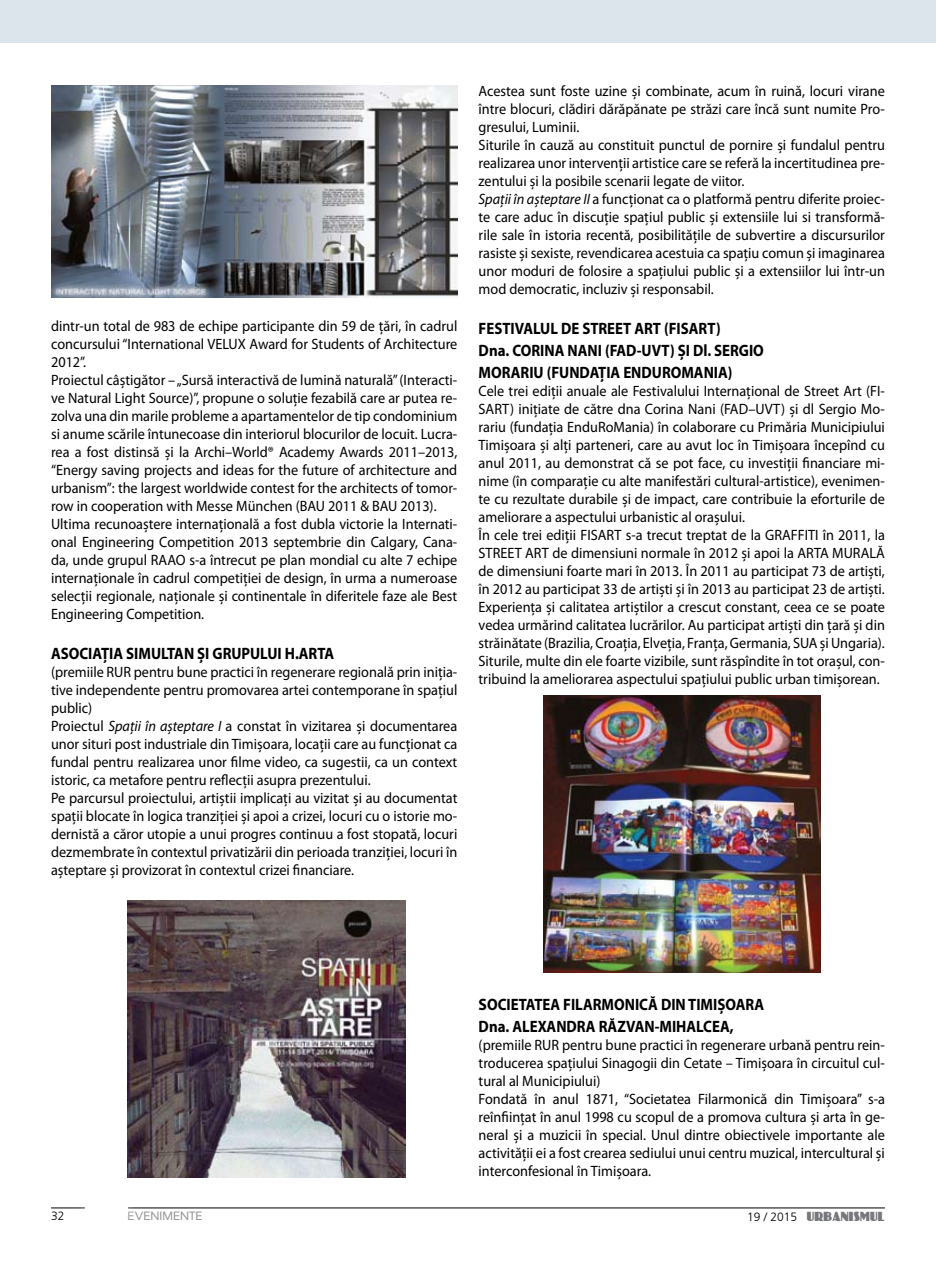
<style>
.page{position:relative;width:936px;height:1263px;background:#fff}
.page>*{position:absolute;margin:0;border:0;box-sizing:border-box;transform-origin:0 0}
.t1{font:700 16.5px/21.8px "Myriad Pro";color:#000;scale:.9 1}
.t2{font:700 16.5px/21.8px "Myriad Pro";color:#000;scale:.95 1}
.t3{font:15px/18px "Myriad Pro";color:#000;scale:.95 1}
.t4{font:12px "Coliss MB Normal";color:#77787b;scale:.85 1}
.t5{font:12px "Sansation MB";color:#939598}
.t6{font:300 12px "Frutiger LT Com";color:#000}
.s1{font-style:italic}
.s2{font-family:"Frutiger LT Com";font-weight:300;color:#000}
</style>
<div class="page">
<hr style="left:51px;top:1208px;width:833px;height:1px;background:#000">
<div style="left:75px;top:1196px;width:69px;height:35px;background:#fff"></div>
<img style="left:51px;top:85px;width:406px;height:213px">
<img style="left:128px;top:900px;width:277px;height:278px">
<img style="left:543px;top:695px;width:277px;height:277px">
<div style="left:0;top:0;width:935px;height:43px;background:#dce4ec"></div>
<p class="t3" style="left:51px;top:317px;width:429px">dintr-un total de 983 de echipe participante din 59 de țări, în cadrul concursului “I nternational VELUX</p>
<p class="t3" style="left:249px;top:335px;width:220px">Award for Students of Architecture</p>
<p class="t3" style="left:51px;top:353px;width:429px">2012”.<br>Proiectul câștigător – „Sursă interactivă de lumină naturală” (I nteracti&shy;ve Natural Light Source)”, propune o soluție fezabilă care ar putea re&shy;zolva una din marile probleme a apartamentelor de tip condominium si anume scările întunecoase din interiorul blocurilor de locuit. Lucra&shy;rea a fost distinsă și la Archi–World® Academy Awards 2011–2013, “Energy saving projects and ideas for the future of architecture and urbanism”: the largest worldwide contest for the architects of tomor&shy;row in cooperation with Messe München (BAU 2011 &amp; BAU 2013).<br>Ultima recunoaștere internațională a fost dubla victorie la I nternati&shy;onal Engineering Competition 2013 septembrie din Calgary, Cana&shy;da, unde grupul RAAO</p>
<p class="t3" style="left:51px;top:551px;width:429px;text-align:justify;text-indent:138px">s-a întrecut pe plan mondial cu alte 7 echipe internaționale în cadrul competiției de design, în urma a numeroase selecții regionale, naționale și continentale în diferitele faze ale Best Engineering Competition.</p>
<p class="t1" style="left:51px;top:642px;width:316px">ASOCIAȚIA SIMULTAN ŞI GRUPULUI H.ARTA</p>
<p class="t3" style="left:51px;top:663px;width:68px">(premiile RUR</p>
<p class="t3" style="left:51px;top:663px;width:429px;text-indent:83px">pentru bune practici în regenerare regională prin iniţia&shy;tive independente pentru promovarea artei contemporane în spaţiul public)<br>Proiectul <span class="s1">Spaţii în aşteptare I</span> a constat în vizitarea şi documentarea unor situri post industriale din Timişoara, locaţii care au funcţionat ca fundal pentru realizarea unor filme video, ca sugestii, ca un context istoric, ca metafore pentru reflecţii asupra prezentului.<br>Pe parcursul proiectului, artiştii implicaţi au vizitat şi au documentat spaţii blocate în logica tranziţiei şi apoi a crizei, locuri cu o istorie mo&shy;dernistă a căror utopie a unui progres continuu a fost stopată, locuri dezmembrate în contextul privatizării din perioada tranziţiei, locuri în aşteptare şi provizorat în contextul crizei financiare.</p>
<p class="t3" style="left:478px;top:82px;width:429px">Acestea sunt foste uzine şi combinate, acum în ruină, locuri virane între blocuri, clădiri dărăpănate pe străzi care încă sunt numite Pro&shy;gresului, Luminii.<br>Siturile în cauză au constituit punctul de pornire şi fundalul pentru realizarea unor intervenţii artistice care se referă la incertitudinea pre&shy;zentului şi la posibile scenarii legate de viitor.<br><span class="s1">Spaţii în aşteptare II</span> a funcţionat ca o platformă pentru diferite proiec&shy;te care aduc în discuţie spaţiul public și extensiile lui si transformă&shy;rile sale în istoria recentă, posibilităţile de subvertire a discursurilor rasiste şi sexiste, revendicarea acestuia ca spaţiu comun şi imaginarea unor moduri de folosire a spaţiului public și a extensiilor lui într-un mod democratic, incluziv şi responsabil.</p>
<p class="t1" style="left:478px;top:317px;width:318px">FESTIVALUL DE STREET ART (FISART)<br>Dna. CORINA NANI (FAD-UVT) ȘI Dl. SERGIO<br>MORARIU (FUNDAȚIA ENDUROMANIA)</p>
<p class="t3" style="left:478px;top:381px;width:429px">Cele trei ediţii anuale ale Festivalului I nternaţional de Street Art (FI-<br>SART</p>
<p class="t3" style="left:478px;top:399px;width:429px;text-indent:31px">) iniţiate de către dna Corina Nani (FAD–UVT) și dl Sergio Mo&shy;rariu (fundația EnduRoMania) în colaborare cu Primăria Municipiului Timişoara şi alţi parteneri, care au avut loc în Timişoara începînd cu anul 2011, au demonstrat că se pot face, cu investiţii financiare mi&shy;nime (în comparaţie cu alte manifestări cultural-artistice), evenimen&shy;te cu rezultate durabile şi de impact, care contribuie la eforturile de ameliorare a aspectului urbanistic al oraşului.<br>În cele trei ediţii FISART</p>
<p class="t3" style="left:625px;top:525px;width:274px">s-a trecut treptat de la GRAFFITI în 2011, la</p>
<p class="t3" style="left:478px;top:543px;width:429px;text-indent:353px">MURALĂ<br>de dimensiuni foarte mari în 2013. În 2011 au participat 73 de artişti, în 2012 au participat 33 de artişti şi în 2013 au participat 23 de artişti.<br>Experienţa şi calitatea artiştilor a crescut constant, ceea ce se poate vedea urmărind calitatea lucrărilor. Au participat artişti din ţară şi din străinătate (Brazilia, Croaţia, Elveţia, Franţa, Germania, SUA</p>
<p class="t3" style="left:478px;top:543px;width:9px">STREET</p>
<p class="t3" style="left:525px;top:543px;width:10px">ART</p>
<p class="t3" style="left:552px;top:543px;width:267px">de dimensiuni normale în 2012 şi apoi la ARTA</p>
<p class="t3" style="left:478px;top:633px;width:429px;text-align:justify;text-indent:341px">şi Ungaria).<br>Siturile, multe din ele foarte vizibile, sunt răspîndite în tot oraşul, con&shy;tribuind la ameliorarea aspectului spațiului public urban timișorean.</p>
<p class="t2" style="left:478px;top:993px;width:302px">SOCIETATEA FILARMONICĂ DIN TIMIȘOARA<br>Dna. ALEXANDRA RĂZVAN-MIHALCEA,</p>
<p class="t3" style="left:478px;top:1035px;width:68px">(premiile RUR</p>
<p class="t3" style="left:478px;top:1035px;width:429px;text-indent:84px">pentru bune practici în regenerare urbană pentru rein&shy;troducerea spațiului Sinagogii din Cetate – Timișoara în circuitul cul&shy;tural al Municipiului)<br>Fondată în anul 1871, “Societatea Filarmonică din Timișoara” s-a reînființat în anul 1998 cu scopul de a promova cultura și arta în ge&shy;neral și a muzicii în special. Unul dintre obiectivele importante ale activității ei a fost crearea sediului unui centru muzical, intercultural și interconfesional în Timișoara.</p>
<p class="t6" style="left:51px;top:1208px;width:15px">32</p>
<p class="t5" style="left:128px;top:1209px;width:77px">EVENIMENTE</p>
<p class="t4" style="left:747px;top:1209px;width:163px"><span class="s2">19 / 2015</span> URBANISMUL</p>
</div>
